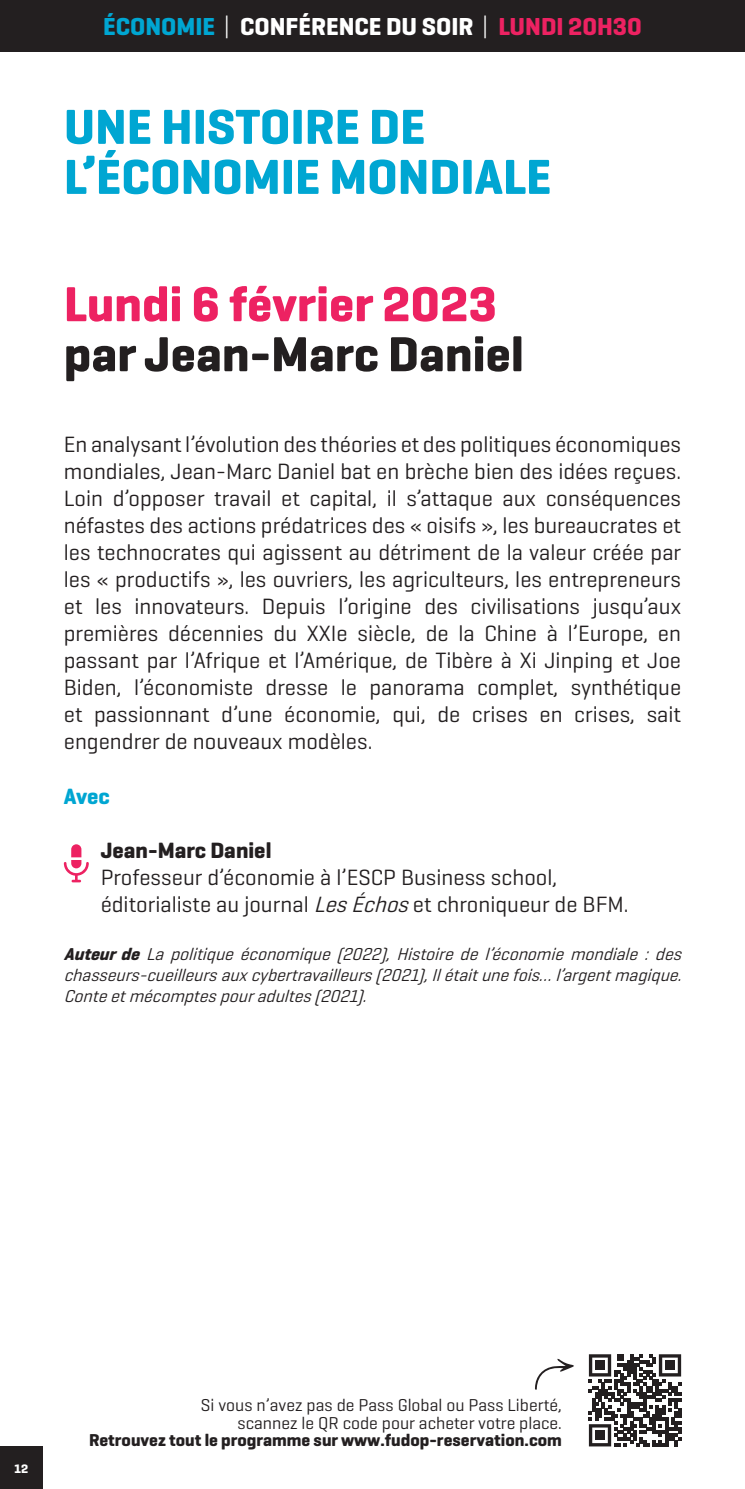
<style>
.page{position:relative;width:745px;height:1489px;background:#fff}
.page>*{position:absolute;margin:0;border:0;box-sizing:border-box;transform-origin:0 0}
.t1{font:700 50px/50px "Geogrotesque";color:#00a6d2}
.t2{font:700 50px "Geogrotesque";color:#231f20}
.t3{font:700 50px "Geogrotesque";color:#ed2262}
.t4{font:700 25px "Geogrotesque";color:#fff}
.t5{font:22.5px/27px "Geogrotesque";color:#231f20;text-align:justify}
.t6{font:700 22.5px "Geogrotesque";color:#231f20}
.t7{font:700 22.5px "Geogrotesque";color:#00a6d2}
.t8{font:italic 17.5px/21px "Geogrotesque";color:#231f20;text-align:justify}
.t9{font:17.5px/17.5px "Geogrotesque";color:#231f20;text-align:right}
.t10{font:700 17.5px "Geogrotesque";color:#231f20}
.t11{font:700 12.5px "Geogrotesque";color:#fff}
.s1{color:#00a6d2}
.s2{font-weight:300}
.s3{color:#ed2262}
.s4{font-style:italic}
.s5{font-weight:700}
</style>
<div class="page">
<svg style="left:588px;top:1354px;width:92px;height:92px"></svg>
<div style="left:595px;top:1360px;width:9px;height:9px;background:#231f20"></div>
<div style="left:664px;top:1360px;width:10px;height:9px;background:#231f20"></div>
<div style="left:595px;top:1430px;width:9px;height:9px;background:#231f20"></div>
<svg style="left:535px;top:1358px;width:38px;height:31px"></svg>
<div style="left:0;top:0;width:744px;height:52px;background:#231f20"></div>
<hr style="left:744px;top:0;width:1px;height:52px;background:#231f20">
<svg style="left:64px;top:844px;width:25px;height:38px"></svg>
<div style="left:0;top:1446px;width:43px;height:42px;background:#231f20"></div>
<p class="t4" style="left:103px;top:11px;width:540px"><span class="s1">ÉCONOMIE</span> <span class="s2">|</span> CONFÉRENCE DU SOIR <span class="s2">|</span> <span class="s3">LUNDI 20H30</span></p>
<h1 class="t1" style="left:64px;top:102px;width:488px">UNE HISTOIRE DE<br>L’ÉCONOMIE MONDIALE</h1>
<h1 class="t3" style="left:64px;top:273px;width:434px">Lundi 6 février 2023</h1>
<h1 class="t2" style="left:64px;top:323px;width:461px">par Jean-Marc Daniel</h1>
<p class="t5" style="left:64px;top:430px;width:618px">En analysant l’évolution des théories et des politiques économiques mondiales, Jean-Marc Daniel bat en brèche bien des idées reçues.<br>Loin d’opposer travail et capital, il s’attaque aux conséquences néfastes des actions prédatrices des « oisifs », les bureaucrates et les technocrates qui agissent au détriment de la valeur créée par les « productifs », les ouvriers, les agriculteurs, les entrepreneurs et les innovateurs. Depuis l’origine des civilisations jusqu’aux premières décennies du XXIe siècle, de la Chine à l’Europe, en passant par l’Afrique et l’Amérique, de Tibère à Xi Jinping et Joe Biden, l’économiste dresse le panorama complet, synthétique et passionnant d’une économie, qui, de crises en crises, sait engendrer de nouveaux modèles.</p>
<p class="t7" style="left:64px;top:781px;width:47px">Avec</p>
<p class="t6" style="left:101px;top:835px;width:172px">Jean-Marc Daniel</p>
<p class="t5" style="left:101px;top:862px;width:529px">Professeur d’économie à l’ESCP Business school, éditorialiste au journal <span class="s4">LesÉchos</span>et chroniqueur de BFM.</p>
<p class="t8" style="left:64px;top:942px;width:624px"><span class="s5">Auteurde</span> La politique économique (2022), Histoire de l’économie mondiale : des chasseurs-cueilleursauxcybertravailleurs(2021),Ilétaitunefois… l’argentmagique.<br>Conteetmécomptespouradultes(2021).</p>
<p class="t11" style="left:15px;top:1460px;width:15px">12</p>
<p class="t9" style="left:201px;top:1395px;width:362px">Si vous n’avez pas de Pass Global ou Pass Liberté, scannez le QR code pour acheter votre place.</p>
<p class="t10" style="left:89px;top:1429px;width:474px">Retrouvez tout le programme sur www.fudop-reservation.com</p>
</div>
